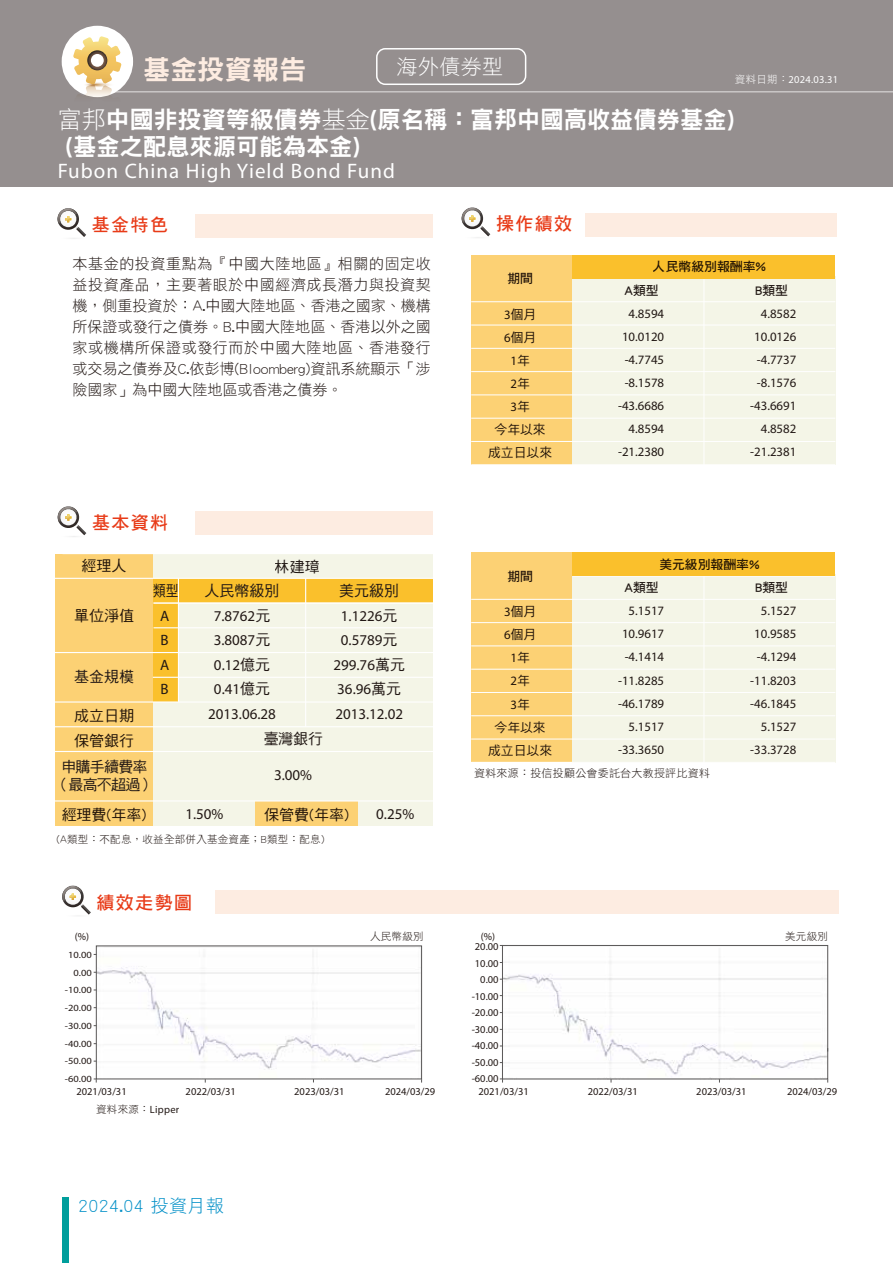
<style>
.page{position:relative;width:893px;height:1263px;background:#fff}
.page>*{position:absolute;margin:0;border:0;box-sizing:border-box;transform-origin:0 0}
.t1{font:27px "DF Hei Std W9";letter-spacing:.01em;color:#fdece1}
.t2{font:24px/27px "DF Hei Std W9";color:#fff}
.t3{font:21px "Myriad Pro";letter-spacing:.05em;color:#fff}
.t4{font:21px "DF Hei Std W3";letter-spacing:.02em;color:#fff}
.t5{font:18px "DF Hei Std W7";letter-spacing:.075em;color:#e83b18}
.t6{font:18px "DF Hei Std W3";letter-spacing:.025em;color:#008fc7}
.t7{font:15px/21px "DF Hei Std W3";color:#221815;text-align:justify}
.t8{font:15px/24.6px "Myriad Pro";color:#221815;text-align:center}
.t9{font:15px/24.9px "DF Hei Std W5";color:#221815}
.t10{font:15px/18px "DF Hei Std W5";letter-spacing:-.05em;color:#221815;text-align:center}
.t11{font:15px "DF Hei Std W5";color:#221815;scale:.85 1}
.t12{font:12.9px/23.1px "Myriad Pro";color:#221815;text-align:right}
.t13{font:12.9px "DF Hei Std W7";color:#221815}
.t14{font:12.9px/23.1px "DF Hei Std W5";color:#221815}
.t15{font:10.95px "DF Hei Std W3";letter-spacing:.025em;color:#221815}
.t16{font:10.5px/16.5px "Myriad Pro";color:#221815;text-align:center}
.t17{font:10.5px "DF Hei Std W3";letter-spacing:.025em;color:#221815}
.t18{font:10.5px "Myriad Pro";letter-spacing:.025em;color:#fff}
.t19{font:9.45px/17.7px "Myriad Pro";color:#221815;text-align:right;scale:1.11 1}
.s1{font-family:"DF Hei Std W3"}
.s2{font-family:"DF Hei Std W5"}
.s3{font-family:"Myriad Pro"}
</style>
<div class="page">
<div style="left:0;top:0;width:893px;height:187px;background:#958f8f"></div>
<hr style="left:102px;top:91px;width:791px;height:2px;background:#fff">
<div style="left:376px;top:48px;width:150px;height:37px;border:2px solid #fff;border-radius:9px"></div>
<div style="left:62px;top:26px;width:71px;height:71px;background:#fff;border-radius:50%"></div>
<svg style="left:73px;top:36px;width:49px;height:62px"></svg>
<img style="left:98px;top:947px;width:322px;height:123px">
<img style="left:504px;top:956px;width:322px;height:119px">
<svg style="left:57px;top:208px;width:29px;height:29px"></svg>
<div style="left:195px;top:214px;width:237px;height:23px;background:#fdece1"></div>
<div style="left:215px;top:891px;width:623px;height:23px;background:#fdece1"></div>
<svg style="left:62px;top:886px;width:29px;height:28px"></svg>
<svg style="left:461px;top:208px;width:29px;height:28px"></svg>
<div style="left:585px;top:213px;width:251px;height:24px;background:#fdece1"></div>
<div style="left:502px;top:945px;width:326px;height:134px;border:1px solid #595757"></div>
<div style="left:471px;top:255px;width:102px;height:210px;background:#fcd174"></div>
<div style="left:573px;top:276px;width:131px;height:189px;background:#f4f5e7"></div>
<div style="left:704px;top:276px;width:131px;height:189px;background:#f4f5e7"></div>
<hr style="left:471px;top:301px;width:364px;height:1px;background:#fff">
<hr style="left:471px;top:325px;width:364px;height:1px;background:#fff">
<hr style="left:572px;top:278px;width:263px;height:1px;background:#fff">
<hr style="left:471px;top:348px;width:364px;height:1px;background:#fff">
<hr style="left:471px;top:371px;width:364px;height:1px;background:#fff">
<hr style="left:471px;top:394px;width:364px;height:1px;background:#fff">
<hr style="left:471px;top:418px;width:364px;height:1px;background:#fff">
<hr style="left:471px;top:441px;width:364px;height:1px;background:#fff">
<hr style="left:471px;top:464px;width:364px;height:1px;background:#fff">
<hr style="left:703px;top:278px;width:1px;height:207px;background:#fff">
<div style="left:573px;top:255px;width:262px;height:24px;background:#fac02c"></div>
<div style="left:471px;top:552px;width:102px;height:210px;background:#fcd174"></div>
<div style="left:573px;top:574px;width:131px;height:188px;background:#f4f5e7"></div>
<div style="left:704px;top:574px;width:131px;height:188px;background:#f4f5e7"></div>
<hr style="left:471px;top:599px;width:364px;height:1px;background:#fff">
<hr style="left:471px;top:622px;width:364px;height:1px;background:#fff">
<hr style="left:572px;top:576px;width:263px;height:1px;background:#fff">
<hr style="left:471px;top:645px;width:364px;height:1px;background:#fff">
<hr style="left:471px;top:669px;width:364px;height:1px;background:#fff">
<hr style="left:471px;top:692px;width:364px;height:1px;background:#fff">
<hr style="left:471px;top:715px;width:364px;height:1px;background:#fff">
<hr style="left:471px;top:738px;width:364px;height:1px;background:#fff">
<hr style="left:703px;top:576px;width:1px;height:207px;background:#fff">
<div style="left:573px;top:552px;width:262px;height:24px;background:#fac02c"></div>
<div style="left:55px;top:554px;width:99px;height:272px;background:#fcd174"></div>
<div style="left:195px;top:511px;width:238px;height:24px;background:#fdece1"></div>
<svg style="left:57px;top:506px;width:29px;height:29px"></svg>
<div style="left:154px;top:554px;width:279px;height:272px;background:#f4f5e7"></div>
<div style="left:179px;top:578px;width:254px;height:25px;background:#fac02c"></div>
<div style="left:154px;top:578px;width:24px;height:124px;background:#fac02c"></div>
<div style="left:255px;top:801px;width:103px;height:25px;background:#fcd174"></div>
<hr style="left:54px;top:578px;width:379px;height:1px;background:#fff">
<hr style="left:153px;top:602px;width:280px;height:2px;background:#fff">
<hr style="left:154px;top:627px;width:279px;height:1px;background:#fff">
<hr style="left:153px;top:677px;width:280px;height:1px;background:#fff">
<hr style="left:55px;top:701px;width:378px;height:1px;background:#fff">
<hr style="left:55px;top:726px;width:378px;height:1px;background:#fff">
<hr style="left:54px;top:652px;width:379px;height:1px;background:#fff">
<hr style="left:54px;top:751px;width:379px;height:1px;background:#fff">
<hr style="left:54px;top:800px;width:379px;height:1px;background:#fff">
<hr style="left:178px;top:578px;width:1px;height:124px;background:#fff">
<hr style="left:305px;top:578px;width:1px;height:149px;background:#fff">
<div style="left:62px;top:1197px;width:6px;height:66px;background:#009e9c"></div>
<h1 class="t1" style="left:143px;top:54px;width:165px">基金投資報告</h1>
<h3 class="t4" style="left:397px;top:55px;width:108px">海外債券型</h3>
<h2 class="t2" style="left:65px;top:105px;width:670px;text-indent:-8px"><span class="s1">富邦</span>中國非投資等級債券<span class="s1">基金</span>(原名稱：富邦中國高收益債券基金) (基金之配息來源可能為本金)</h2>
<h3 class="t3" style="left:58px;top:158px;width:339px">Fubon China High Yield Bond Fund</h3>
<p class="t18" style="left:735px;top:73px;width:105px"><span class="s1">資料日期：</span>2024.03.31</p>
<h3 class="t5" style="left:92px;top:215px;width:78px">基金特色</h3>
<p class="t7" style="left:73px;top:253px;width:360px">本基金的投資重點為『中國大陸地區』相關的固定收益投資產品，主要著眼於中國經濟成長潛力與投資契機，側重投資於：A.中國大陸地區、香港之國家、機構所保證或發行之債券。B.中國大陸地區、香港以外之國家或機構所保證或發行而於中國大陸地區、香港發行或交易之債券及C.依彭博(Bloomberg)資訊系統顯示「涉險國家」為中國大陸地區或香港之債券。</p>
<h3 class="t5" style="left:92px;top:513px;width:78px">基本資料</h3>
<p class="t9" style="left:82px;top:553px;width:46px">經理人</p>
<p class="t9" style="left:74px;top:603px;width:61px">單位淨值</p>
<p class="t9" style="left:74px;top:664px;width:61px">基金規模</p>
<p class="t9" style="left:74px;top:703px;width:61px">成立日期保管銀行</p>
<p class="t11" style="left:153px;top:582px;width:31px">類型</p>
<p class="t8" style="left:160px;top:603px;width:11px;text-align:justify">A B A B</p>
<p class="t10" style="left:54px;top:758px;width:102px">申購手續費率（最高不超過）</p>
<p class="t9" style="left:275px;top:554px;width:46px">林建璋</p>
<p class="t9" style="left:205px;top:578px;width:76px">人民幣級別</p>
<p class="t8" style="left:208px;top:603px;width:69px">7.8762<span class="s2">元<br></span>3.8087<span class="s2">元<br></span>0.12<span class="s2">億元<br></span>0.41<span class="s2">億元<br></span>2013.06.28</p>
<p class="t9" style="left:263px;top:726px;width:61px">臺灣銀行</p>
<p class="t8" style="left:274px;top:763px;width:40px">3.00%</p>
<p class="t9" style="left:339px;top:578px;width:61px">美元級別</p>
<p class="t8" style="left:333px;top:603px;width:73px">1.1226<span class="s2">元<br></span>0.5789<span class="s2">元<br></span>299.76<span class="s2">萬元<br></span>36.96<span class="s2">萬元<br></span>2013.12.02</p>
<p class="t9" style="left:264px;top:802px;width:86px">保管費(年率)</p>
<p class="t9" style="left:62px;top:802px;width:86px">經理費(年率)</p>
<p class="t8" style="left:185px;top:801px;width:40px">1.50%</p>
<p class="t8" style="left:376px;top:801px;width:40px">0.25%</p>
<p class="t17" style="left:56px;top:833px;width:270px">(A類型：不配息，收益全部併入基金資產；B類型：配息)</p>
<h3 class="t5" style="left:97px;top:892px;width:97px">績效走勢圖</h3>
<h3 class="t5" style="left:496px;top:214px;width:78px">操作績效</h3>
<p class="t13" style="left:507px;top:272px;width:27px">期間</p>
<p class="t14" style="left:504px;top:302px;width:34px"><span class="s3">3</span>個月<br><span class="s3">6</span>個月</p>
<p class="t12" style="left:510px;top:349px;width:21px;text-align:justify">1<span class="s2">年</span>2<span class="s2">年</span>3<span class="s2">年</span></p>
<p class="t14" style="left:488px;top:418px;width:66px;text-align:center">今年以來成立日以來</p>
<p class="t13" style="left:507px;top:569px;width:27px">期間</p>
<p class="t14" style="left:504px;top:600px;width:34px"><span class="s3">3</span>個月<br><span class="s3">6</span>個月</p>
<p class="t12" style="left:510px;top:646px;width:21px;text-align:justify">1<span class="s2">年</span>2<span class="s2">年</span>3<span class="s2">年</span></p>
<p class="t14" style="left:488px;top:715px;width:66px;text-align:center">今年以來成立日以來</p>
<p class="t13" style="left:653px;top:259px;width:115px">人民幣級別報酬率%</p>
<p class="t13" style="left:624px;top:283px;width:36px">A類型</p>
<p class="t12" style="left:618px;top:302px;width:48px">4.8594<br>10.0120 -4.7745 -8.1578 -43.6686<br>4.8594 -21.2380</p>
<p class="t13" style="left:755px;top:283px;width:34px">B類型</p>
<p class="t12" style="left:750px;top:302px;width:48px">4.8582<br>10.0126 -4.7737 -8.1576 -43.6691<br>4.8582 -21.2381</p>
<p class="t13" style="left:659px;top:557px;width:102px">美元級別報酬率%</p>
<p class="t13" style="left:624px;top:581px;width:36px">A類型</p>
<p class="t12" style="left:618px;top:599px;width:48px">5.1517<br>10.9617 -4.1414 -11.8285 -46.1789<br>5.1517 -33.3650</p>
<p class="t13" style="left:755px;top:581px;width:34px">B類型</p>
<p class="t12" style="left:750px;top:599px;width:48px">5.1527<br>10.9585 -4.1294 -11.8203 -46.1845<br>5.1527 -33.3728</p>
<p class="t15" style="left:474px;top:767px;width:237px">資料來源：投信投顧公會委託台大教授評比資料</p>
<p class="t16" style="left:75px;top:928px;width:16px">(%)</p>
<p class="t19" style="left:65px;top:946px;width:26px">10.00<br>0.00 -10.00 -20.00 -30.00 -40.00 -50.00 -60.00</p>
<p class="t17" style="left:370px;top:930px;width:55px">人民幣級別</p>
<p class="t17" style="left:785px;top:930px;width:44px">美元級別</p>
<p class="t16" style="left:475px;top:930px;width:25px;line-height:10.6px">(%)<br>20.00</p>
<p class="t16" style="left:472px;top:955px;width:28px;text-align:right">10.00<br>0.00 -10.00 -20.00 -30.00 -40.00 -50.00 -60.00</p>
<p class="t16" style="left:76px;top:1082px;width:52px">2021/03/31</p>
<p class="t16" style="left:186px;top:1082px;width:52px">2022/03/31</p>
<p class="t16" style="left:294px;top:1082px;width:52px">2023/03/31</p>
<p class="t16" style="left:385px;top:1082px;width:52px">2024/03/29</p>
<p class="t16" style="left:478px;top:1082px;width:52px">2021/03/31</p>
<p class="t16" style="left:588px;top:1082px;width:52px">2022/03/31</p>
<p class="t16" style="left:696px;top:1082px;width:52px">2023/03/31</p>
<p class="t16" style="left:787px;top:1082px;width:52px">2024/03/29</p>
<p class="t16" style="left:96px;top:1101px;width:85px"><span class="s1">資料來源：</span>Lipper</p>
<h3 class="t6" style="left:78px;top:1196px;width:147px">2024.04 投資月報</h3>
</div>
